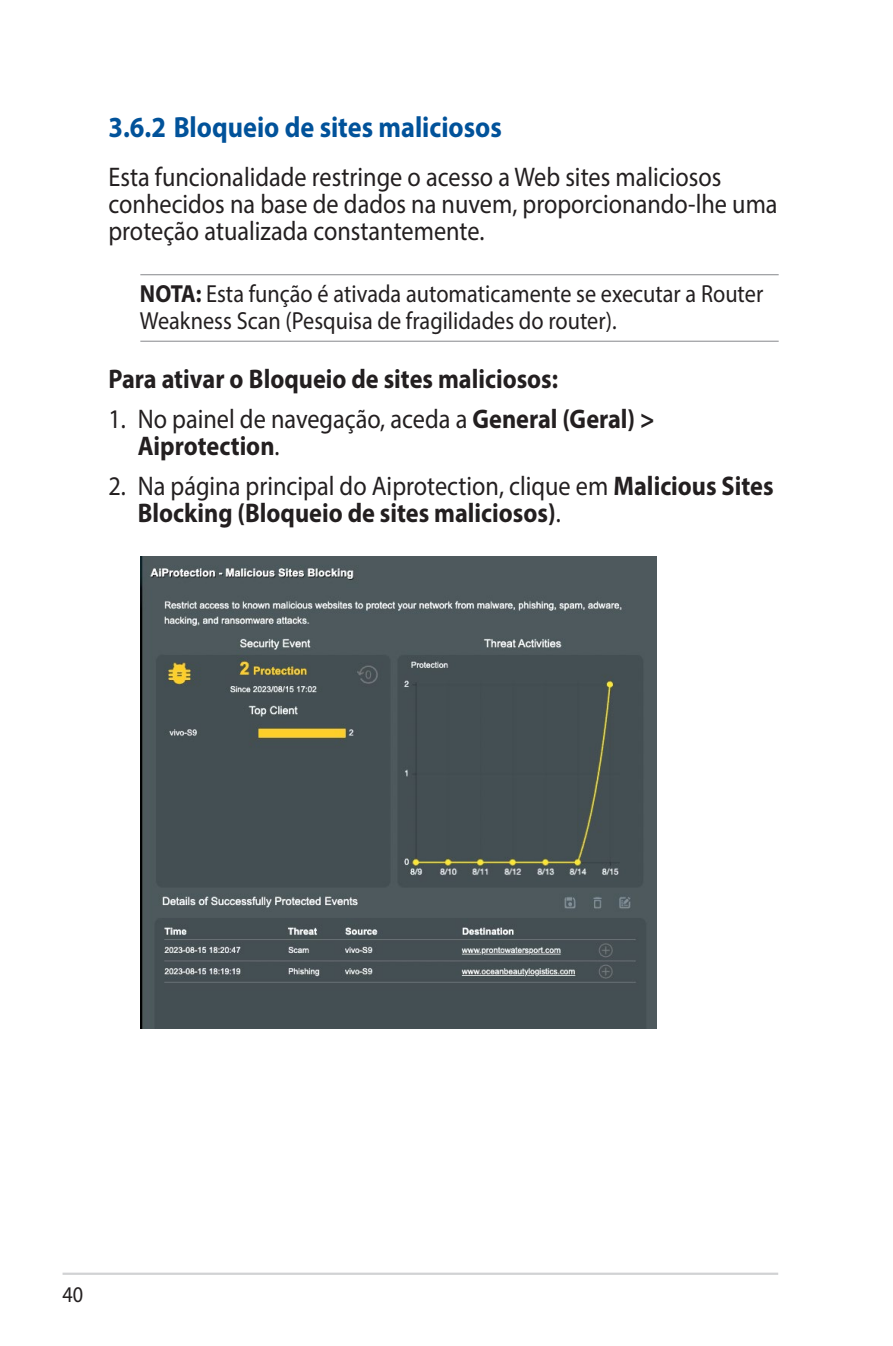
<style>
.page{position:relative;width:893px;height:1346px;background:#fff}
.page>*{position:absolute;margin:0;border:0;box-sizing:border-box;transform-origin:0 0}
.t1{font:700 29.25px "Myriad Pro";color:#01529a;scale:.9 1}
.t2{font:27px/27px "Myriad Pro";color:#231f20;scale:.9 1}
.t3{font:700 27px/27px "Myriad Pro";color:#231f20;scale:.9 1}
.t4{font:24.75px/27px "Myriad Pro";color:#231f20;scale:.9 1}
.t5{font:22.5px "Myriad Pro";color:#231f20;scale:.9 1}
.s1{font-weight:700}
.s2{font-weight:400}
</style>
<div class="page">
<hr style="left:63px;top:1272px;width:715px;height:3px;background:#d1d2d4">
<hr style="left:140px;top:274px;width:639px;height:1px;background:#939598">
<hr style="left:140px;top:341px;width:639px;height:1px;background:#939598">
<img style="left:140px;top:556px;width:517px;height:472px">
<p class="t1" style="left:108px;top:108px;width:439px">3.6.2 Bloqueio de sites maliciosos</p>
<p class="t2" style="left:108px;top:163px;width:745px">Esta funcionalidade restringe o acesso a Web sites maliciosos conhecidos na base de dados na nuvem, proporcionando-lhe uma proteção atualizada constantemente.</p>
<p class="t4" style="left:140px;top:280px;width:694px"><span class="s1">NOTA:</span> Esta função é ativada automaticamente se executar a Router<br>Weakness Scan (Pesquisa de fragilidades do router).</p>
<p class="t3" style="left:108px;top:364px;width:501px">Para ativar o Bloqueio de sites maliciosos:</p>
<p class="t2" style="left:138px;top:405px;width:576px;text-indent:-29px">1. No painel de navegação, aceda a <span class="s1">General (Geral) &gt;<br>Aiprotection</span>.</p>
<p class="t3" style="left:138px;top:471px;width:708px;text-indent:-29px"><span class="s2">2. Na página principal do Aiprotection, clique em</span> Malicious Sites<br>Blocking (Bloqueio de sites maliciosos)<span class="s2">.</span></p>
<p class="t5" style="left:63px;top:1281px;width:25px">40</p>
</div>
